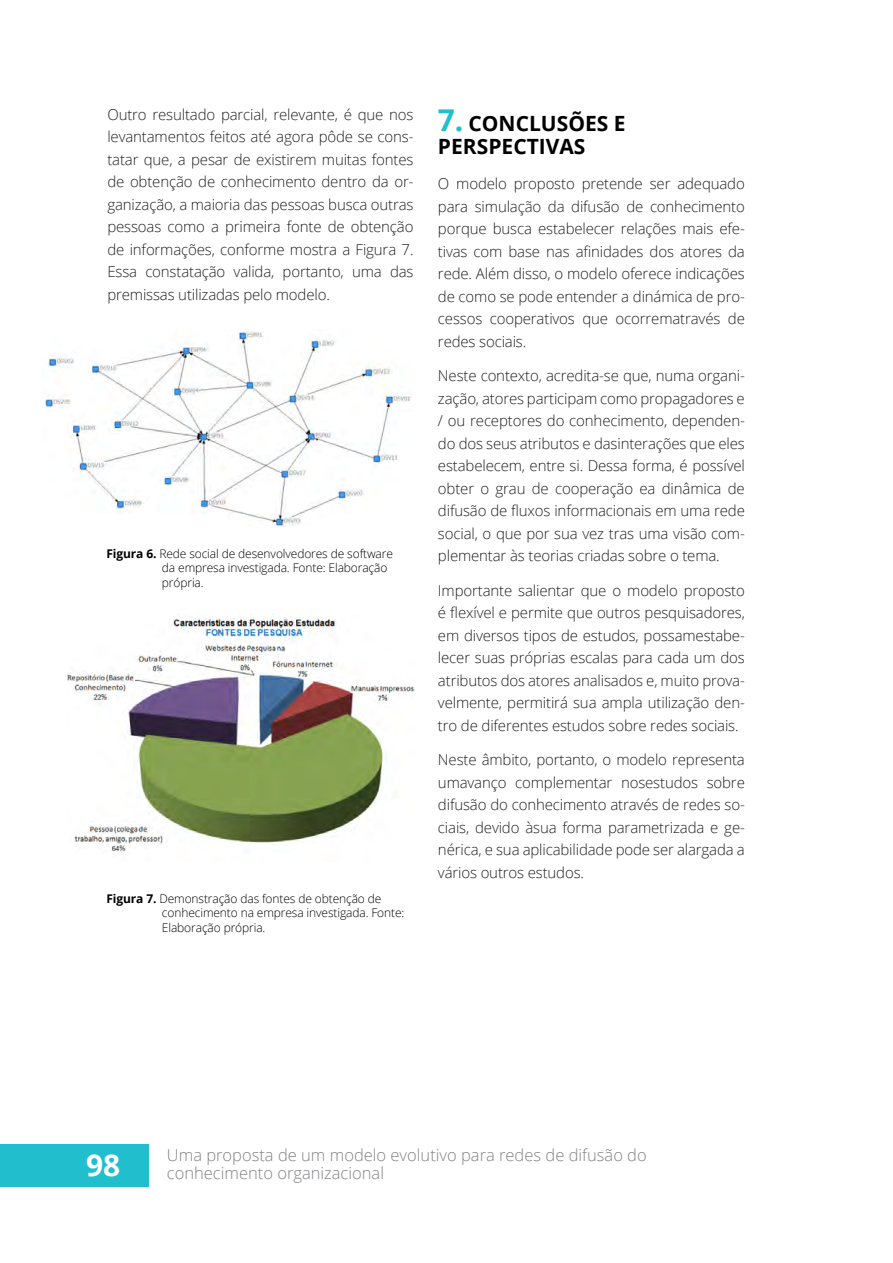
<style>
.page{position:relative;width:893px;height:1263px;background:#fff}
.page>*{position:absolute;margin:0;border:0;box-sizing:border-box;transform-origin:0 0}
.t1{font:700 30px "Open Sans";color:#fff}
.Heading_1{font:700 21px/22.5px "Open Sans";color:#000}
.t2{font:300 16.5px/17.9px "Open Sans";color:#808285}
.text_2_columnas{font:300 15px/22.5px "Open Sans";letter-spacing:-.01em;color:#231f20;text-align:justify}
.t3{font:300 12px/14.4px "Open Sans";letter-spacing:-.01em;color:#000}
.s1{font-weight:700}
.s2{font-size:30px;color:#21bece}
</style>
<div class="page">
<div style="left:0;top:1144px;width:149px;height:43px;background:#21bece"></div>
<img style="left:43px;top:329px;width:369px;height:197px">
<img style="left:67px;top:614px;width:348px;height:239px">
<p class="text_2_columnas" style="left:107px;top:103px;width:308px">Outro resultado parcial, relevante, é que nos levantamentos feitos até agora pôde se cons&shy;tatar que, a pesar de existirem muitas fontes de obtenção de conhecimento dentro da or&shy;ganização, a maioria das pessoas busca outras pessoas como a primeira fonte de obtenção de informações, conforme mostra a Figura 7.<br>Essa constatação valida, portanto, uma das premissas utilizadas pelo modelo.</p>
<p class="t3" style="left:162px;top:546px;width:232px;text-indent:-56px"><span class="s1">Figura 6.</span> Rede social de desenvolvedores de software da empresa investigada. Fonte: Elaboração própria.</p>
<p class="t3" style="left:162px;top:891px;width:244px;text-indent:-56px"><span class="s1">Figura 7.</span> Demonstração das fontes de obtenção de conhecimento na empresa investigada. Fonte:<br>Elaboração própria.</p>
<p class="Heading_1" style="left:438px;top:112px;width:189px"><span class="s2">7.</span> CONCLUSÕES E<br>PERSPECTIVAS</p>
<p class="text_2_columnas" style="left:438px;top:172px;width:308px">O modelo proposto pretende ser adequado para simulação da difusão de conhecimento porque busca estabelecer relações mais efe&shy;tivas com base nas afinidades dos atores da rede. Além disso, o modelo oferece indicações de como se pode entender a dinámica de pro&shy;cessos cooperativos que ocorrematravés de redes sociais.</p>
<p class="text_2_columnas" style="left:438px;top:364px;width:308px">Neste contexto, acredita-se que, numa organi&shy;zação, atores participam como propagadores e / ou receptores do conhecimento, dependen&shy;do dos seus atributos e dasinterações que eles estabelecem, entre si. Dessa forma, é possível obter o grau de cooperação ea dinâmica de difusão de fluxos informacionais em uma rede social, o que por sua vez tras uma visão com&shy;plementar às teorias criadas sobre o tema.</p>
<p class="text_2_columnas" style="left:438px;top:579px;width:308px">Importante salientar que o modelo proposto é flexível e permite que outros pesquisadores, em diversos tipos de estudos, possamestabe&shy;lecer suas próprias escalas para cada um dos atributos dos atores analisados e, muito prova&shy;velmente, permitirá sua ampla utilização den&shy;tro de diferentes estudos sobre redes sociais.</p>
<p class="text_2_columnas" style="left:438px;top:748px;width:308px">Neste âmbito, portanto, o modelo representa umavanço complementar nosestudos sobre difusão do conhecimento através de redes so&shy;ciais, devido àsua forma parametrizada e ge&shy;nérica, e sua aplicabilidade pode ser alargada a vários outros estudos.</p>
<h1 class="t1" style="left:86px;top:1144px;width:36px">98</h1>
<p class="t2" style="left:167px;top:1146px;width:481px">Uma proposta de um modelo evolutivo para redes de difusão do conhecimento organizacional</p>
</div>
